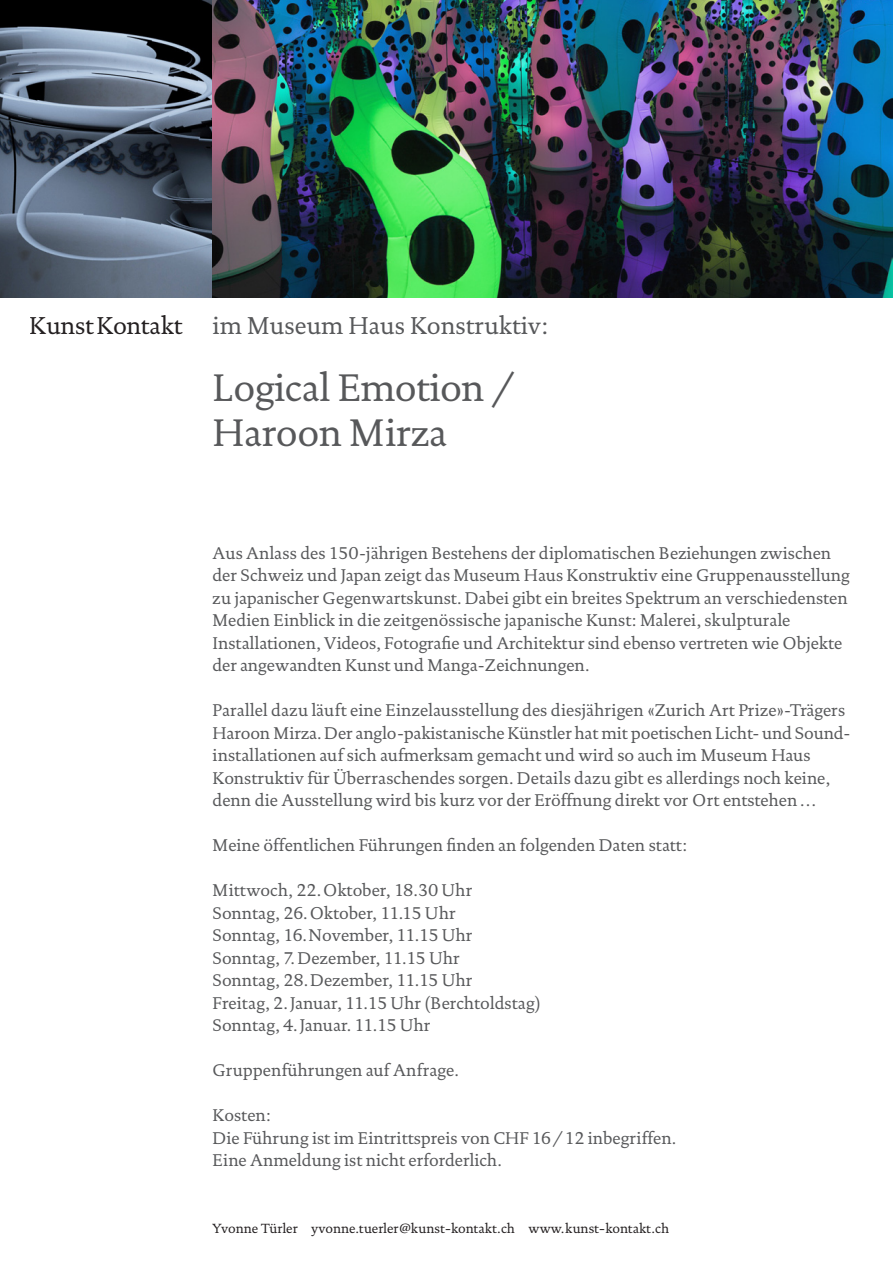
<style>
.page{position:relative;width:893px;height:1263px;background:#fff}
.page>*{position:absolute;margin:0;border:0;box-sizing:border-box;transform-origin:0 0}
.t1{font:39px/45px "DTL Documenta T";letter-spacing:-.01em;color:#57585a}
.t2{font:24.75px "DTL Documenta T";letter-spacing:-.005em;color:#57585a}
.t3{font:17.25px/22.5px "DTL Documenta T";color:#57585a}
.t4{font:13.5px "DTL Documenta T";color:#231f20}
.s1{color:#231f20}
</style>
<div class="page">
<img style="left:0;top:0;width:893px;height:298px">
<h2 class="t2" style="left:30px;top:311px;width:520px"><span class="s1">Kunst Kontakt</span> im Museum Haus Konstruktiv:</h2>
<h1 class="t1" style="left:213px;top:365px;width:303px">Logical Emotion /<br>Haroon Mirza</h1>
<p class="t3" style="left:213px;top:542px;width:639px">Aus Anlass des 150-jährigen Bestehens der diplomatischen Beziehungen zwischen der Schweiz und Japan zeigt das Museum Haus Konstruktiv eine Gruppenausstellung zu japanischer Gegenwartskunst. Dabei gibt ein breites Spektrum an verschiedensten Medien Einblick in die zeitgenössische japanische Kunst: Malerei, skulpturale Installationen, Videos, Fotografie und Architektur sind ebenso vertreten wie Objekte der angewandten Kunst und Manga-Zeichnungen.</p>
<p class="t3" style="left:213px;top:699px;width:639px">Parallel dazu läuft eine Einzelausstellung des diesjährigen «Zurich Art Prize»-Trägers Haroon Mirza. Der anglo-pakistanische Künstler hat mit poetischen Licht- und Sound&shy;installationen auf sich aufmerksam gemacht und wird so auch im Museum Haus Konstruktiv für Überraschendes sorgen. Details dazu gibt es allerdings noch keine, denn die Ausstellung wird bis kurz vor der Eröffnung direkt vor Ort entstehen…</p>
<p class="t3" style="left:213px;top:834px;width:476px">Meine öffentlichen Führungen finden an folgenden Daten statt:</p>
<p class="t3" style="left:213px;top:879px;width:330px">Mittwoch, 22.Oktober, 18.30 Uhr Sonntag, 26.Oktober, 11.15 Uhr<br>Sonntag, 16.November, 11.15 Uhr Sonntag, 7. Dezember, 11.15 Uhr<br>Sonntag, 28.Dezember, 11.15 Uhr<br>Freitag, 2.Januar, 11.15 Uhr (Berchtoldstag)<br>Sonntag, 4.Januar. 11.15 Uhr</p>
<p class="t3" style="left:213px;top:1059px;width:248px">Gruppenführungen auf Anfrage.</p>
<p class="t3" style="left:213px;top:1104px;width:465px">Kosten:<br>Die Führung ist im Eintrittspreis von CHF 16/12 inbegriffen.<br>Eine Anmeldung ist nicht erforderlich.</p>
<p class="t4" style="left:213px;top:1221px;width:458px">Yvonne Türler yvonne.tuerler@kunst-kontakt.ch www.kunst-kontakt.ch</p>
</div>
